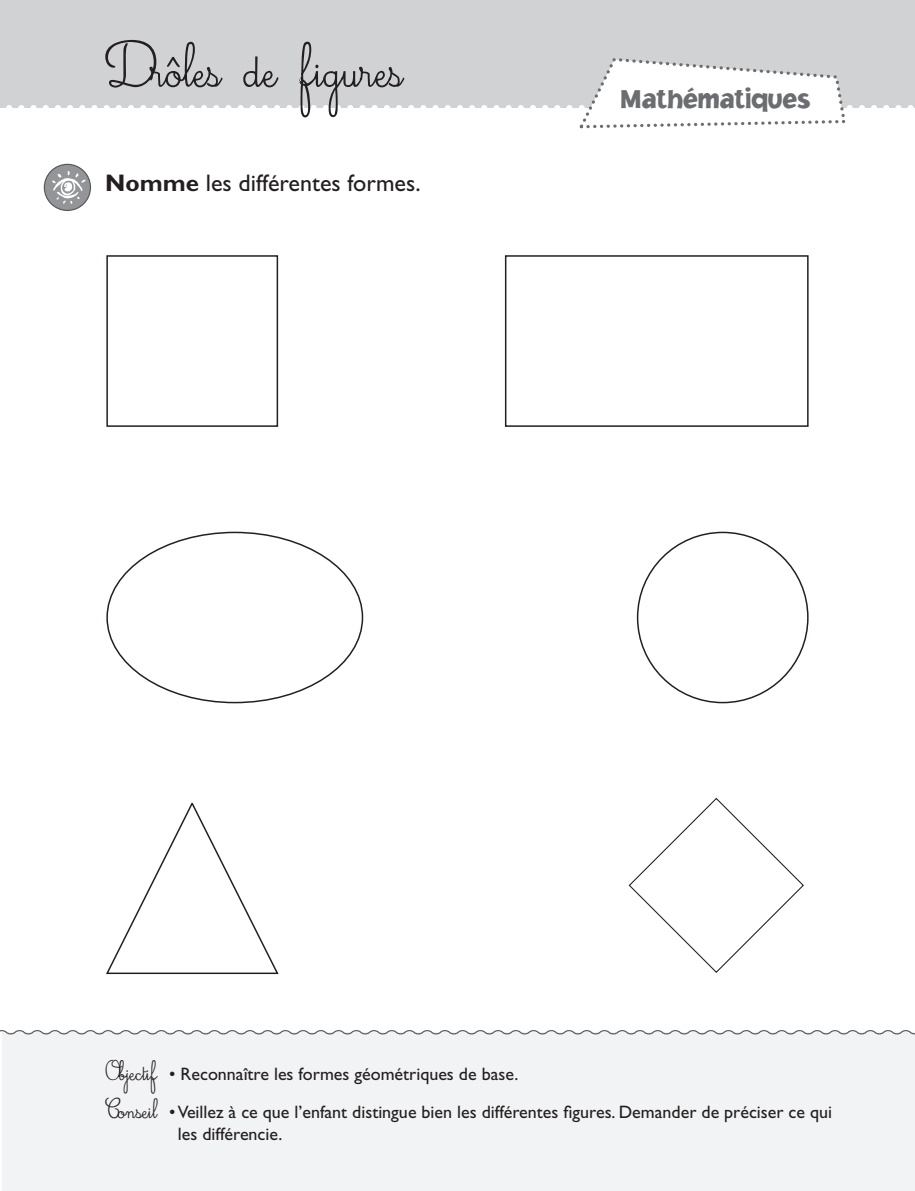
<style>
.page{position:relative;width:915px;height:1191px;background:#fff}
.page>*{position:absolute;margin:0;border:0;box-sizing:border-box;transform-origin:0 0}
.t1{font:67.5px "Script DESK+G";color:#231f20}
.t2{font:900 27.15px "Jacoby ICG";color:#6c6d70}
.t3{font:24px "Gill Sans";color:#231f20}
.t4{font:18px/38.7px "Gill Sans";color:#231f20}
.s1{font-weight:700}
.s2{font-family:"Script DESK+G";font-size:30px}
</style>
<div class="page">
<div style="left:2px;top:1032px;width:912px;height:159px;background:#f2f3f4"></div>
<svg style="left:0;top:1030px;width:914px;height:5px"></svg>
<div style="left:0;top:0;width:914px;height:108px;background:#d1d2d4"></div>
<img style="left:44px;top:164px;width:46px;height:46px;border-radius:23px">
<div style="left:44px;top:164px;width:47px;height:47px;border:1px solid #57585a;border-radius:50%"></div>
<div style="left:106px;top:255px;width:172px;height:172px;border:2px solid #231f20"></div>
<svg style="left:628px;top:797px;width:176px;height:176px"></svg>
<svg style="left:106px;top:803px;width:173px;height:171px"></svg>
<div style="left:504px;top:255px;width:304px;height:172px;border:2px solid #231f20"></div>
<svg style="left:6px;top:58px;width:908px;height:71px"></svg>
<h1 class="t1" style="left:106px;top:40px;width:299px">Drôles de figures</h1>
<h3 class="t3" style="left:105px;top:169px;width:317px"><span class="s1">Nomme</span> les différentes formes.</h3>
<h2 class="t2" style="left:620px;top:83px;width:191px">Mathématiques</h2>
<p class="t4" style="left:105px;top:1054px;width:728px"><span class="s2">Objectif</span> • Reconnaître les formes géométriques de base.<br><span class="s2">Conseil</span> •Veillez à ce que l’enfant distingue bien les différentes figures. Demander de préciser ce qui</p>
<p class="t4" style="left:178px;top:1114px;width:106px">les différencie.</p>
</div>
